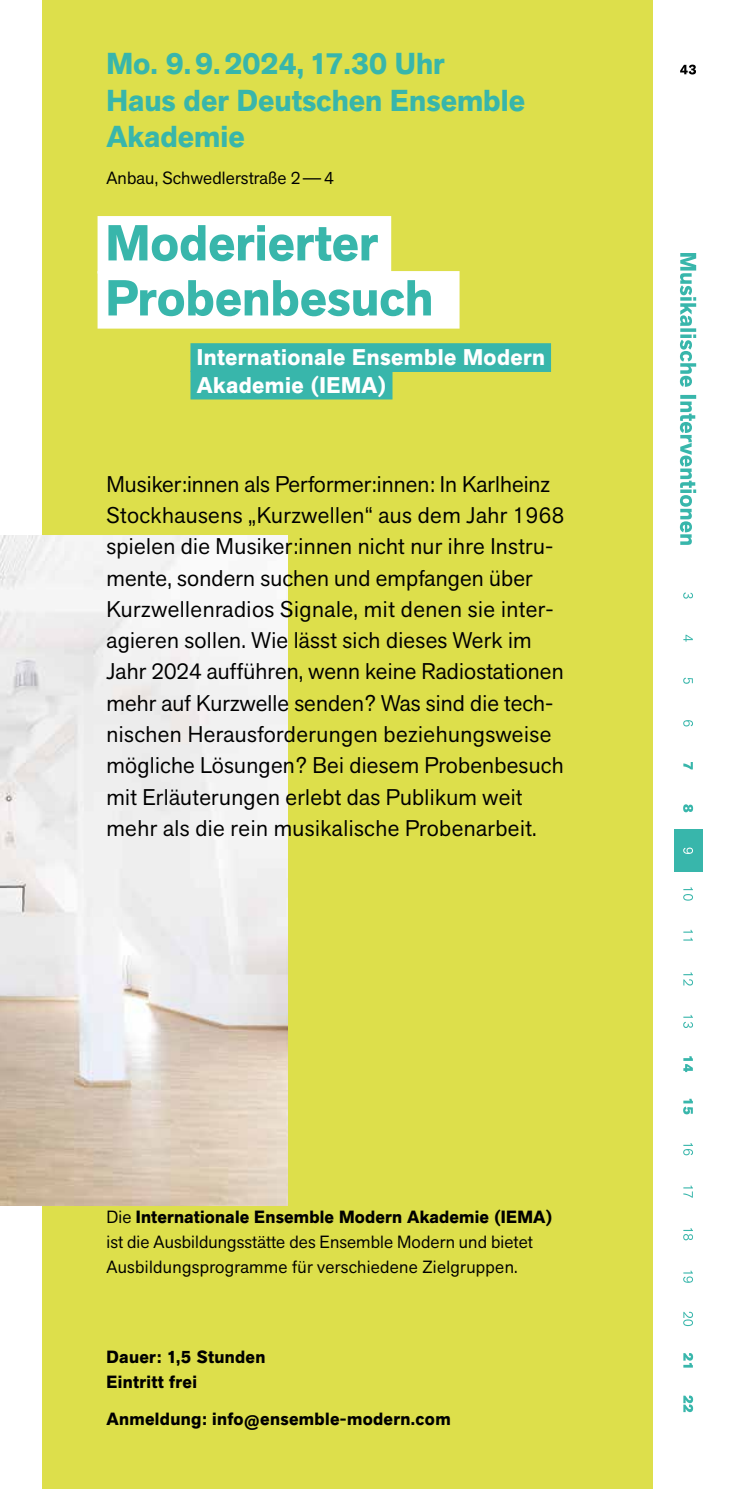
<style>
.page{position:relative;width:745px;height:1489px;background:#fff}
.page>*{position:absolute;margin:0;border:0;box-sizing:border-box;transform-origin:0 0}
.t1{font:700 50px/55px "Akzid Grtsk Next";color:#38b6ab}
.t2{font:700 30px/36.2px "Akzid Grtsk Next";color:#38b6ab}
.t3{font:22.5px/31.2px "Akzid Grtsk Next";letter-spacing:.015em;color:#000}
.t4{font:700 22.5px/27.5px "Akzid Grtsk Next";letter-spacing:.02em;color:#fff}
.t5{font:17.5px/25px "Akzid Grtsk Next";letter-spacing:.01em;color:#000}
.t6{font:700 17.5px/25px "Akzid Grtsk Next";letter-spacing:.02em;color:#000}
.s1{font-weight:700}
</style>
<div class="page">
<div style="left:43px;top:0;width:609px;height:1488px;background:#dddf4b"></div>
<img style="left:0;top:535px;width:287px;height:670px">
<div style="left:97px;top:216px;width:294px;height:57px;background:#fff"></div>
<div style="left:97px;top:271px;width:362px;height:57px;background:#fff"></div>
<div style="left:190px;top:343px;width:360px;height:29px;background:#38b6ab"></div>
<div style="left:190px;top:371px;width:202px;height:28px;background:#38b6ab"></div>
<div style="left:673px;top:829px;width:29px;height:43px;background:#38b6ab"></div>
<svg style="left:683px;top:1395px;width:9px;height:16px"></svg>
<svg style="left:683px;top:1353px;width:9px;height:14px"></svg>
<svg style="left:683px;top:1311px;width:9px;height:14px"></svg>
<svg style="left:683px;top:1270px;width:9px;height:12px"></svg>
<svg style="left:683px;top:1228px;width:9px;height:12px"></svg>
<svg style="left:683px;top:1185px;width:9px;height:12px"></svg>
<svg style="left:683px;top:1143px;width:9px;height:12px"></svg>
<svg style="left:683px;top:1098px;width:9px;height:16px"></svg>
<svg style="left:683px;top:1056px;width:9px;height:15px"></svg>
<svg style="left:683px;top:1015px;width:9px;height:12px"></svg>
<svg style="left:683px;top:972px;width:9px;height:13px"></svg>
<svg style="left:683px;top:929px;width:9px;height:11px"></svg>
<svg style="left:683px;top:887px;width:9px;height:13px"></svg>
<svg style="left:683px;top:847px;width:9px;height:6px"></svg>
<svg style="left:683px;top:804px;width:9px;height:8px"></svg>
<svg style="left:683px;top:762px;width:9px;height:7px"></svg>
<svg style="left:683px;top:720px;width:9px;height:6px"></svg>
<svg style="left:683px;top:677px;width:9px;height:6px"></svg>
<svg style="left:683px;top:634px;width:9px;height:7px"></svg>
<svg style="left:683px;top:592px;width:9px;height:6px"></svg>
<svg style="left:679px;top:253px;width:16px;height:292px"></svg>
<svg style="left:680px;top:65px;width:15px;height:9px"></svg>
<h2 class="t2" style="left:106px;top:46px;width:420px">Mo. 9.9.2024, 17.30 Uhr<br>Haus der Deutschen Ensemble<br>Akademie</h2>
<p class="t5" style="left:106px;top:166px;width:229px">Anbau, Schwedlerstraße 2–4</p>
<h1 class="t1" style="left:106px;top:216px;width:329px">Moderierter<br>Probenbesuch</h1>
<p class="t4" style="left:197px;top:344px;width:349px">Internationale Ensemble Modern<br>Akademie (IEMA)</p>
<p class="t3" style="left:106px;top:468px;width:459px">Musiker:innen als Performer:innen: In Karlheinz Stockhausens „Kurzwellen“ aus dem Jahr 1968 spielen die Musiker:innen nicht nur ihre Instru&shy;mente, sondern suchen und empfangen über Kurzwellenradios Signale, mit denen sie inter&shy;agieren sollen. Wie lässt sich dieses Werk im Jahr 2024 aufführen, wenn keine Radiostationen mehr auf Kurzwelle senden? Was sind die tech&shy;nischen Herausforderungen beziehungsweise mögliche Lösungen? Bei diesem Probenbesuch mit Erläuterungen erlebt das Publikum weit mehr als die rein musikalische Probenarbeit.</p>
<p class="t5" style="left:106px;top:1203px;width:447px">Die <span class="s1">Internationale Ensemble Modern Akademie (IEMA) </span>ist die Ausbildungsstätte des Ensemble Modern und bietet<br>Ausbildungsprogramme für verschiedene Zielgruppen.</p>
<p class="t6" style="left:106px;top:1344px;width:160px">Dauer: 1,5 Stunden<br>Eintritt frei</p>
<p class="t6" style="left:106px;top:1406px;width:345px">Anmeldung: info@ensemble-modern.com</p>
</div>
